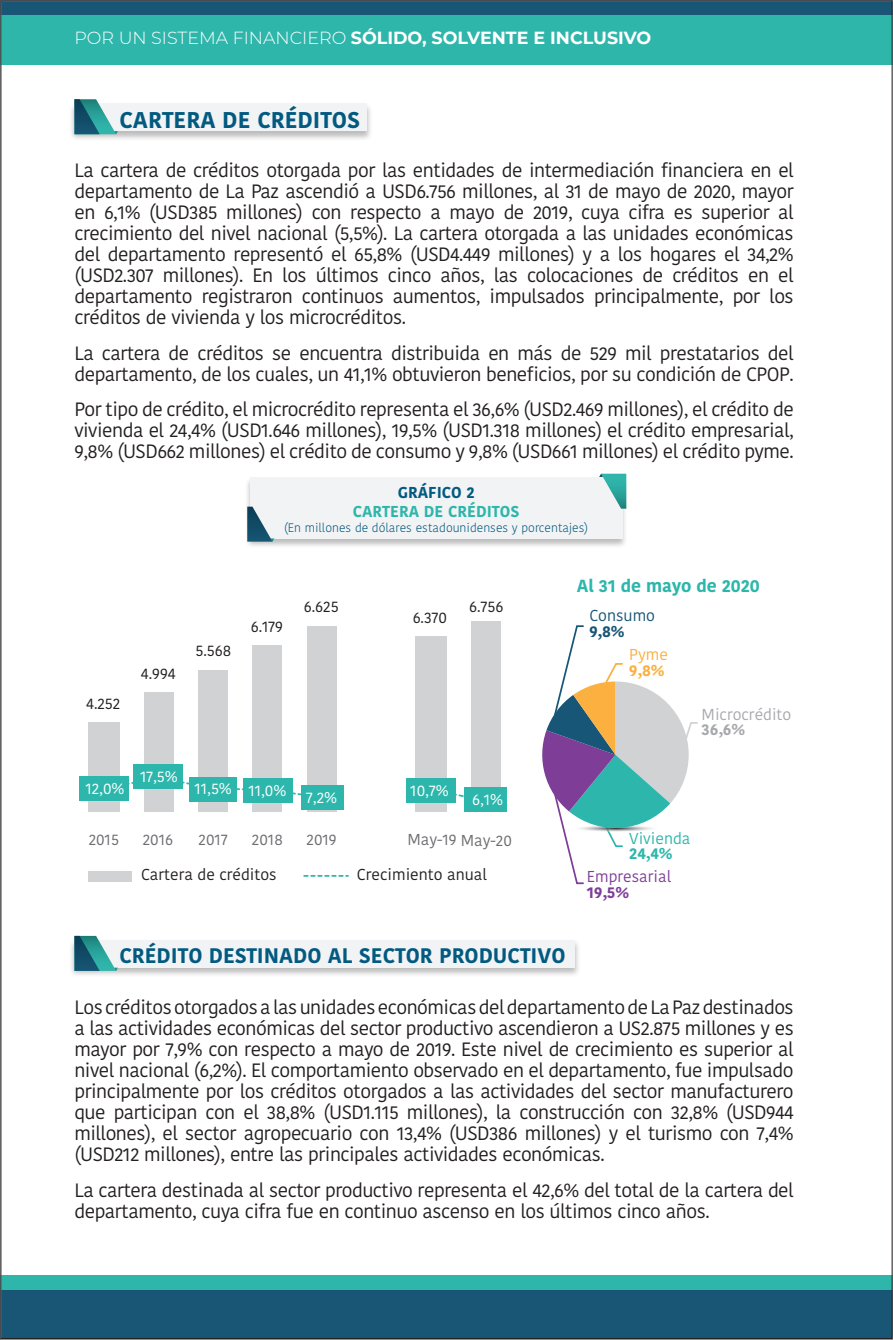
<style>
.page{position:relative;width:893px;height:1340px;background:#fff}
.page>*{position:absolute;margin:0;border:0;box-sizing:border-box;transform-origin:0 0}
.t1{font:700 22.75px "Kohinoor Telugu";color:#035a81}
.t2{font:700 21px "Kohinoor Telugu";color:#035a81}
.Cuerpo{font:19.25px/21px "Kohinoor Telugu";letter-spacing:-.025em;color:#231f20;text-align:justify}
.t3{font:700 17.5px "Montserrat";color:#fff}
.t4{font:700 17.5px "Kohinoor Bangla";color:#2db7ac}
.t5{font:15.75px "Kohinoor Bangla";color:#231f20}
.t6{font:15.75px "Kohinoor Bangla";color:#fff}
.t7{font:15.75px "Kohinoor Bangla";color:#6c6d70}
.t8{font:700 15.75px "Kohinoor Telugu";color:#2fb6ab}
.t9{font:15.75px/15.8px "Kohinoor Bangla";color:#a8a9ad}
.t10{font:15.75px/15.8px "Kohinoor Bangla";color:#7e3e98}
.t11{font:15.75px/15.8px "Kohinoor Bangla";color:#2db7ac}
.t12{font:15.75px/15.8px "Kohinoor Bangla";color:#175676}
.t13{font:700 15.75px "Kohinoor Telugu";color:#035a81}
.t14{font:15.75px/15.8px "Kohinoor Bangla";color:#fbb03f}
.t15{font:300 12.25px "Kohinoor Telugu";color:#035a81}
.s1{font-weight:300}
.s2{font-weight:700}
</style>
<div class="page">
<div style="left:0;top:1290px;width:893px;height:49px;background:#195675"></div>
<div style="left:0;top:1275px;width:893px;height:15px;background:#2fb6ab"></div>
<div style="left:0;top:15px;width:893px;height:49px;background:#2fb6ab"></div>
<div style="left:0;top:0;width:893px;height:15px;background:#195675"></div>
<div style="left:245px;top:476px;width:383px;height:73px;background:#231f20;opacity:.3"></div>
<div style="left:250px;top:477px;width:372px;height:61px;background:#f2f3f4"></div>
<svg style="left:599px;top:473px;width:27px;height:35px"></svg>
<svg style="left:247px;top:506px;width:27px;height:35px"></svg>
<div style="left:69px;top:102px;width:304px;height:40px;background:#231f20;opacity:.3"></div>
<div style="left:74px;top:103px;width:293px;height:28px;background:#f2f3f4"></div>
<svg style="left:74px;top:99px;width:44px;height:35px"></svg>
<div style="left:471px;top:621px;width:30px;height:191px;background:#d1d2d4"></div>
<div style="left:415px;top:637px;width:32px;height:175px;background:#d1d2d4"></div>
<div style="left:307px;top:626px;width:30px;height:186px;background:#d1d2d4"></div>
<div style="left:253px;top:645px;width:29px;height:167px;background:#d1d2d4"></div>
<div style="left:198px;top:670px;width:30px;height:142px;background:#d1d2d4"></div>
<div style="left:144px;top:693px;width:30px;height:119px;background:#d1d2d4"></div>
<div style="left:88px;top:722px;width:32px;height:90px;background:#d1d2d4"></div>
<svg style="left:104px;top:777px;width:360px;height:24px"></svg>
<div style="left:79px;top:776px;width:49px;height:24px;background:#2db7ac"></div>
<div style="left:134px;top:764px;width:49px;height:25px;background:#2db7ac"></div>
<div style="left:190px;top:776px;width:47px;height:25px;background:#2db7ac"></div>
<div style="left:244px;top:777px;width:49px;height:25px;background:#2db7ac"></div>
<div style="left:302px;top:785px;width:42px;height:25px;background:#2db7ac"></div>
<div style="left:407px;top:778px;width:49px;height:25px;background:#2db7ac"></div>
<div style="left:464px;top:787px;width:42px;height:25px;background:#2db7ac"></div>
<div style="left:88px;top:871px;width:44px;height:11px;background:#d1d2d4"></div>
<svg style="left:303px;top:875px;width:46px;height:1px"></svg>
<svg style="left:542px;top:625px;width:156px;height:260px"></svg>
<div style="left:69px;top:939px;width:511px;height:39px;background:#231f20;opacity:.3"></div>
<div style="left:74px;top:939px;width:501px;height:28px;background:#f2f3f4"></div>
<svg style="left:74px;top:935px;width:44px;height:35px"></svg>
<p class="t3" style="left:74px;top:25px;width:578px"><span class="s1">POR UN SISTEMA FINANCIERO</span> SÓLIDO, SOLVENTE E INCLUSIVO</p>
<p class="t1" style="left:119px;top:107px;width:242px">CARTERA DE CRÉDITOS</p>
<p class="Cuerpo" style="left:74px;top:159px;width:721px">La cartera de créditos otorgada por las entidades de intermediación financiera en el departamento de La Paz ascendió a USD6.756 millones, al 31 de mayo de 2020, mayor en 6,1% (USD385 millones) con respecto a mayo de 2019, cuya cifra es superior al crecimiento del nivel nacional (5,5%). La cartera otorgada a las unidades económicas del departamento representó el 65,8% (USD4.449 millones) y a los hogares el 34,2% (USD2.307 millones). En los últimos cinco años, las colocaciones de créditos en el departamento registraron continuos aumentos, impulsados principalmente, por los créditos de vivienda y los microcréditos.</p>
<p class="Cuerpo" style="left:74px;top:342px;width:721px">La cartera de créditos se encuentra distribuida en más de 529 mil prestatarios del departamento, de los cuales, un 41,1% obtuvieron beneficios, por su condición de CPOP.</p>
<p class="Cuerpo" style="left:74px;top:399px;width:721px">Por tipo de crédito, el microcrédito representa el 36,6% (USD2.469 millones), el crédito de vivienda el 24,4% (USD1.646 millones), 19,5% (USD1.318 millones) el crédito empresarial, 9,8% (USD662 millones) el crédito de consumo y 9,8% (USD661 millones) el crédito pyme.</p>
<p class="t13" style="left:398px;top:483px;width:78px">GRÁFICO 2</p>
<p class="t8" style="left:353px;top:502px;width:168px">CARTERA DE CRÉDITOS</p>
<p class="t15" style="left:284px;top:520px;width:306px">(En millones de dólares estadounidenses y porcentajes)</p>
<p class="t5" style="left:86px;top:691px;width:36px">4.252</p>
<p class="t5" style="left:141px;top:661px;width:36px">4.994</p>
<p class="t5" style="left:195px;top:638px;width:37px">5.568</p>
<p class="t5" style="left:251px;top:614px;width:34px">6.179</p>
<p class="t5" style="left:304px;top:594px;width:36px">6.625</p>
<p class="t5" style="left:413px;top:605px;width:36px">6.370</p>
<p class="t5" style="left:469px;top:594px;width:36px">6.756</p>
<p class="t6" style="left:85px;top:776px;width:41px">12,0%</p>
<p class="t6" style="left:140px;top:764px;width:39px">17,5%</p>
<p class="t6" style="left:194px;top:778px;width:144px">11,5% 11,0% 7,2%</p>
<p class="t6" style="left:410px;top:778px;width:40px">10,7%</p>
<p class="t6" style="left:472px;top:787px;width:33px">6,1%</p>
<p class="t7" style="left:89px;top:827px;width:32px">2015</p>
<p class="t7" style="left:143px;top:827px;width:32px">2016</p>
<p class="t7" style="left:199px;top:827px;width:31px">2017</p>
<p class="t7" style="left:252px;top:827px;width:32px">2018</p>
<p class="t7" style="left:307px;top:827px;width:32px">2019</p>
<p class="t7" style="left:407px;top:827px;width:106px">May-19 May-20</p>
<p class="t5" style="left:141px;top:862px;width:137px">Cartera de créditos</p>
<p class="t5" style="left:357px;top:862px;width:132px">Crecimiento anual</p>
<p class="t4" style="left:577px;top:570px;width:184px">Al 31 de mayo de 2020</p>
<p class="t12" style="left:589px;top:607px;width:67px">Consumo<br><span class="s2">9,8%</span></p>
<p class="t14" style="left:629px;top:646px;width:40px">Pyme<br><span class="s2">9,8%</span></p>
<p class="t9" style="left:702px;top:706px;width:91px">Microcrédito<br><span class="s2">36,6%</span></p>
<p class="t11" style="left:629px;top:830px;width:63px">Vivienda<br><span class="s2">24,4%</span></p>
<p class="t10" style="left:587px;top:868px;width:86px">Empresarial<br><span class="s2">19,5%</span></p>
<p class="t2" style="left:119px;top:943px;width:448px">CRÉDITO DESTINADO AL SECTOR PRODUCTIVO</p>
<p class="Cuerpo" style="left:74px;top:996px;width:721px">Los créditos otorgados a las unidades económicas del departamento de La Paz destinados a las actividades económicas del sector productivo ascendieron a US2.875 millones y es mayor por 7,9% con respecto a mayo de 2019. Este nivel de crecimiento es superior al nivel nacional (6,2%). El comportamiento observado en el departamento, fue impulsado principalmente por los créditos otorgados a las actividades del sector manufacturero que participan con el 38,8% (USD1.115 millones), la construcción con 32,8% (USD944 millones), el sector agropecuario con 13,4% (USD386 millones) y el turismo con 7,4% (USD212 millones), entre las principales actividades económicas.</p>
<p class="Cuerpo" style="left:74px;top:1179px;width:721px">La cartera destinada al sector productivo representa el 42,6% del total de la cartera del departamento, cuya cifra fue en continuo ascenso en los últimos cinco años.</p>
</div>
